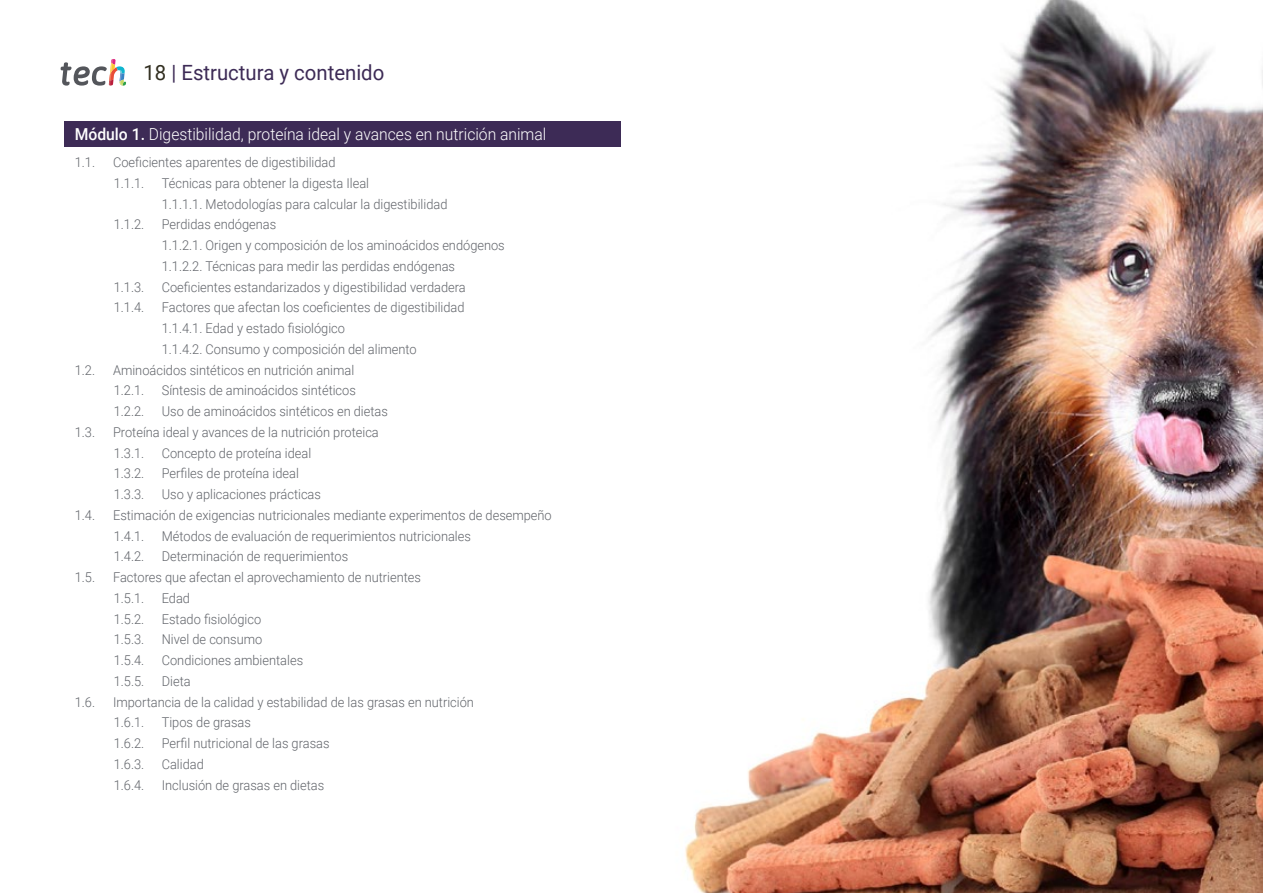
<style>
.page{position:relative;width:1263px;height:893px;background:#fff}
.page>*{position:absolute;margin:0;border:0;box-sizing:border-box;transform-origin:0 0}
.t1{font:21px "Roboto";color:#3d2b56}
.t2{font:300 16.5px "Roboto";color:#fff;scale:.95 1}
.t3{font:300 13.5px/20.7px "Roboto";color:#61646a;scale:.95 1}
.s1{color:#312e20}
.s2{font-weight:500}
</style>
<div class="page">
<div style="left:64px;top:121px;width:557px;height:25px;background:#3d2b56"></div>
<img style="left:685px;top:0;width:578px;height:893px">
<svg style="left:61px;top:59px;width:65px;height:27px"></svg>
<h1 class="t1" style="left:144px;top:57px;width:242px"><span class="s1">18</span> | Estructura y contenido</h1>
<p class="t2" style="left:75px;top:123px;width:498px"><span class="s2">Módulo 1.</span> Digestibilidad, proteína ideal y avances en nutrición animal</p>
<p class="t3" style="left:75px;top:151px;width:23px">1.1.</p>
<p class="t3" style="left:113px;top:151px;width:236px">Coeficientes aparentes de digestibilidad<br>1.1.1.</p>
<p class="t3" style="left:162px;top:172px;width:302px">Técnicas para obtener la digesta Ileal<br>1.1.1.1. Metodologías para calcular la digestibilidad</p>
<p class="t3" style="left:114px;top:214px;width:34px">1.1.2.</p>
<p class="t3" style="left:162px;top:214px;width:363px">Perdidas endógenas<br>1.1.2.1. Origen y composición de los aminoácidos endógenos<br>1.1.2.2. Técnicas para medir las perdidas endógenas</p>
<p class="t3" style="left:114px;top:276px;width:34px">1.1.3.</p>
<p class="t3" style="left:162px;top:276px;width:321px">Coeficientes estandarizados y digestibilidad verdadera</p>
<p class="t3" style="left:114px;top:297px;width:34px">1.1.4.</p>
<p class="t3" style="left:162px;top:297px;width:320px">Factores que afectan los coeficientes de digestibilidad<br>1.1.4.1. Edad y estado fisiológico<br>1.1.4.2. Consumo y composición del alimento</p>
<p class="t3" style="left:75px;top:359px;width:23px">1.2.</p>
<p class="t3" style="left:113px;top:359px;width:255px">Aminoácidos sintéticos en nutrición animal<br>1.2.1.</p>
<p class="t3" style="left:162px;top:380px;width:206px">Síntesis de aminoácidos sintéticos</p>
<p class="t3" style="left:114px;top:400px;width:34px">1.2.2.</p>
<p class="t3" style="left:162px;top:400px;width:240px">Uso de aminoácidos sintéticos en dietas</p>
<p class="t3" style="left:75px;top:421px;width:23px">1.3.</p>
<p class="t3" style="left:113px;top:421px;width:281px">Proteína ideal y avances de la nutrición proteica<br>1.3.1.</p>
<p class="t3" style="left:162px;top:442px;width:159px">Concepto de proteína ideal</p>
<p class="t3" style="left:114px;top:463px;width:34px">1.3.2.</p>
<p class="t3" style="left:162px;top:463px;width:146px">Perfiles de proteína ideal</p>
<p class="t3" style="left:114px;top:483px;width:34px">1.3.3.</p>
<p class="t3" style="left:162px;top:483px;width:169px">Uso y aplicaciones prácticas</p>
<p class="t3" style="left:75px;top:504px;width:23px">1.4.</p>
<p class="t3" style="left:113px;top:504px;width:463px">Estimación de exigencias nutricionales mediante experimentos de desempeño<br>1.4.1.</p>
<p class="t3" style="left:162px;top:525px;width:327px">Métodos de evaluación de requerimientos nutricionales</p>
<p class="t3" style="left:114px;top:546px;width:34px">1.4.2.</p>
<p class="t3" style="left:162px;top:546px;width:198px">Determinación de requerimientos</p>
<p class="t3" style="left:75px;top:566px;width:23px">1.5.</p>
<p class="t3" style="left:113px;top:566px;width:326px">Factores que afectan el aprovechamiento de nutrientes<br>1.5.1.</p>
<p class="t3" style="left:162px;top:587px;width:31px">Edad</p>
<p class="t3" style="left:114px;top:608px;width:34px">1.5.2.</p>
<p class="t3" style="left:162px;top:608px;width:106px">Estado fisiológico</p>
<p class="t3" style="left:114px;top:629px;width:34px">1.5.3.</p>
<p class="t3" style="left:162px;top:629px;width:107px">Nivel de consumo</p>
<p class="t3" style="left:114px;top:649px;width:34px">1.5.4.</p>
<p class="t3" style="left:162px;top:649px;width:150px">Condiciones ambientales</p>
<p class="t3" style="left:114px;top:670px;width:34px">1.5.5.</p>
<p class="t3" style="left:162px;top:670px;width:32px">Dieta</p>
<p class="t3" style="left:75px;top:691px;width:23px">1.6.</p>
<p class="t3" style="left:113px;top:691px;width:381px">Importancia de la calidad y estabilidad de las grasas en nutrición<br>1.6.1.</p>
<p class="t3" style="left:162px;top:712px;width:95px">Tipos de grasas</p>
<p class="t3" style="left:114px;top:732px;width:34px">1.6.2.</p>
<p class="t3" style="left:162px;top:732px;width:178px">Perfil nutricional de las grasas</p>
<p class="t3" style="left:114px;top:753px;width:34px">1.6.3.</p>
<p class="t3" style="left:162px;top:753px;width:46px">Calidad</p>
<p class="t3" style="left:114px;top:774px;width:34px">1.6.4.</p>
<p class="t3" style="left:162px;top:774px;width:173px">Inclusión de grasas en dietas</p>
</div>
